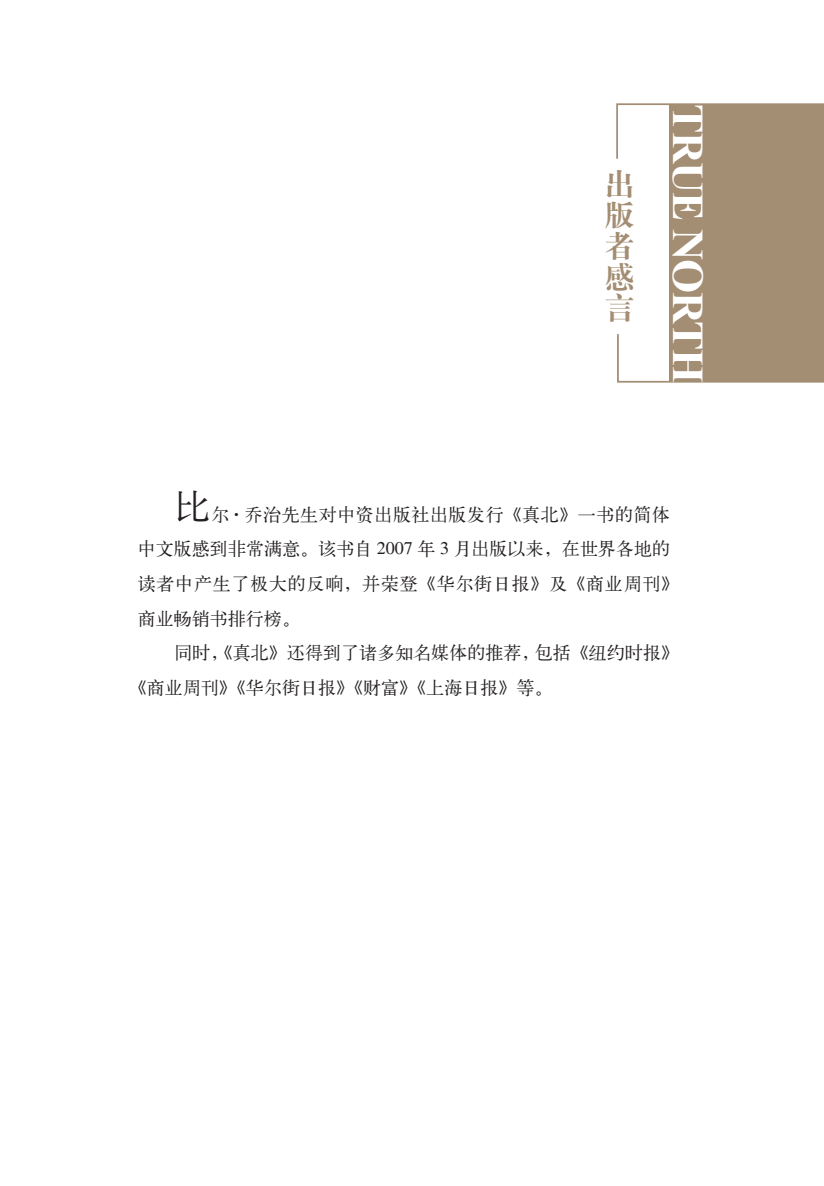
<style>
.page{position:relative;width:824px;height:1186px;background:#fff}
.page>*{position:absolute;margin:0;border:0;box-sizing:border-box;transform-origin:0 0}
.t1{font:700 43.75px "Times New Roman";letter-spacing:-.03em;color:#fff}
.t2{font:30.8px/30.8px "H Ya 4 gj";color:#a38d73;text-align:justify}
.t3{font:18.03px/34.6px "H Ya 1 gj";letter-spacing:.03em;color:#231f20}
.t4{font:18.03px/34.6px "H Ya 1 gj";color:#231f20}
.s1{font-size:36.05px}
.s2{font-family:"H Yk 3 gj"}
.s3{font-family:"Times"}
</style>
<div class="page">
<svg style="left:616px;top:103px;width:207px;height:280px"></svg>
<div style="left:669px;top:104px;width:154px;height:277px;background:#a38d73"></div>
<h2 class="t2" style="left:604px;top:169px;width:31px">出版者感言</h2>
<h1 class="t1" style="left:718px;top:104px;width:280px;rotate:90deg">TRUE NORTH</h1>
<p class="t3" style="left:138px;top:497px;width:543px;text-indent:37px"><span class="s1">比</span>尔<span class="s2">·</span>乔治先生对中资出版社出版发行《真北》一书的简体中文版感到非常满意。该书自 <span class="s3">2007</span> 年 <span class="s3">3</span> 月出版以来，在世界各地的读者中产生了极大的反响，并荣登《华尔街日报》及《商业周刊》商业畅销书排行榜。</p>
<p class="t4" style="left:129px;top:635px;width:552px;text-indent:46px">同时，《真北》还得到了诸多知名媒体的推荐，包括《纽约时报》《商业周刊》《华尔街日报》《财富》《上海日报》等。</p>
</div>
